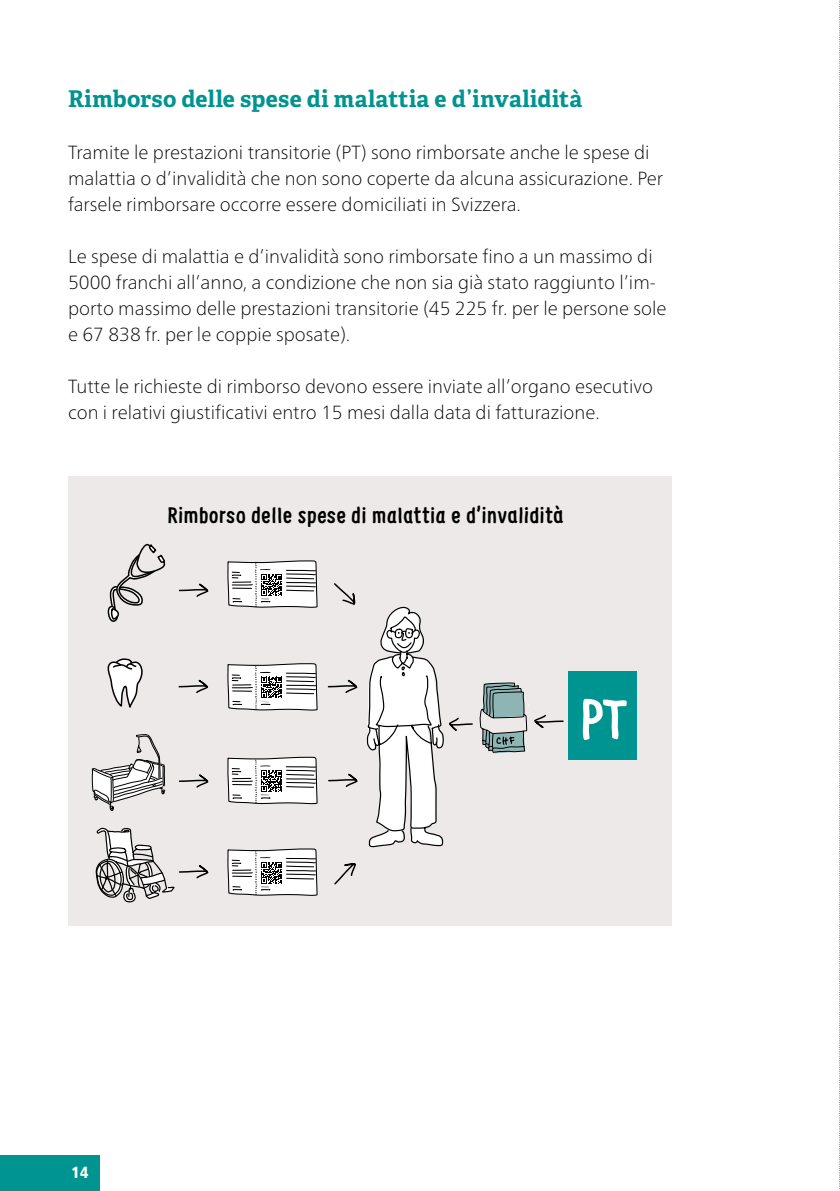
<style>
.page{position:relative;width:840px;height:1191px;background:#fff}
.page>*{position:absolute;margin:0;border:0;box-sizing:border-box;transform-origin:0 0}
.t1{font:700 55.4px "Supernettcn";color:#fff}
._2_Untertitel_Adelle_Bold_11_5pt_H2{font:700 23px "Adelle";letter-spacing:.01em;color:#009490}
.t2{font:700 22px "Supernettcn";letter-spacing:.03em;color:#000}
.LAUFTEXT{font:100 19px/26px "Frutiger Neue LT Pro";color:#000}
.t3{font:900 condensed 16px "Frutiger LT Pro";color:#fff}
</style>
<div class="page">
<div style="left:0;top:1155px;width:99px;height:36px;background:#009490"></div>
<div style="left:69px;top:476px;width:601px;height:449px;background:#ece9e8"></div>
<div style="left:567px;top:672px;width:69px;height:88px;background:#009490"></div>
<svg style="left:107px;top:543px;width:59px;height:79px"></svg>
<svg style="left:107px;top:658px;width:36px;height:50px"></svg>
<svg style="left:178px;top:583px;width:31px;height:14px"></svg>
<svg style="left:178px;top:679px;width:31px;height:14px"></svg>
<svg style="left:327px;top:679px;width:31px;height:14px"></svg>
<svg style="left:328px;top:773px;width:30px;height:14px"></svg>
<svg style="left:178px;top:774px;width:31px;height:14px"></svg>
<svg style="left:334px;top:863px;width:22px;height:22px"></svg>
<svg style="left:334px;top:583px;width:22px;height:22px"></svg>
<svg style="left:91px;top:734px;width:75px;height:77px"></svg>
<svg style="left:366px;top:606px;width:107px;height:242px"></svg>
<svg style="left:479px;top:682px;width:85px;height:72px"></svg>
<svg style="left:227px;top:560px;width:91px;height:48px;background:#c7c7c7"></svg>
<div style="left:257px;top:570px;width:29px;height:29px;border:1px solid #fff"></div>
<svg style="left:227px;top:663px;width:91px;height:48px;background:#c7c6c6"></svg>
<div style="left:257px;top:673px;width:29px;height:29px;border:1px solid #fff"></div>
<svg style="left:227px;top:756px;width:91px;height:49px;background:#c7c7c7"></svg>
<div style="left:257px;top:766px;width:29px;height:29px;border:1px solid #fff"></div>
<svg style="left:227px;top:848px;width:91px;height:48px;background:#c7c7c6"></svg>
<div style="left:257px;top:858px;width:29px;height:29px;border:1px solid #fff"></div>
<svg style="left:95px;top:827px;width:114px;height:76px"></svg>
<svg style="left:839px;top:0;width:1px;height:1189px"></svg>
<h2 class="_2_Untertitel_Adelle_Bold_11_5pt_H2" style="left:68px;top:84px;width:515px">Rimborso delle spese di malattia e d’invalidità</h2>
<p class="LAUFTEXT" style="left:68px;top:140px;width:596px">Tramite le prestazioni transitorie (PT) sono rimborsate anche le spese di malattia o d’invalidità che non sono coperte da alcuna assicurazione. Per farsele rimborsare occorre essere domiciliati in Svizzera.</p>
<p class="LAUFTEXT" style="left:68px;top:244px;width:599px">Le spese di malattia e d’invalidità sono rimborsate fino a un massimo di 5000 franchi all’anno, a condizione che non sia già stato raggiunto l’im&shy;porto massimo delle prestazioni transitorie (45 225 fr. per le persone sole e 67 838 fr. per le coppie sposate).</p>
<p class="LAUFTEXT" style="left:68px;top:374px;width:586px">Tutte le richieste di rimborso devono essere inviate all’organo esecutivo con i relativi giustificativi entro 15 mesi dalla data di fatturazione.</p>
<p class="t2" style="left:167px;top:501px;width:397px">Rimborso delle spese di malattia e d’invalidità</p>
<h1 class="t1" style="left:579px;top:682px;width:48px">PT</h1>
<p class="t3" style="left:71px;top:1163px;width:19px">14</p>
</div>
